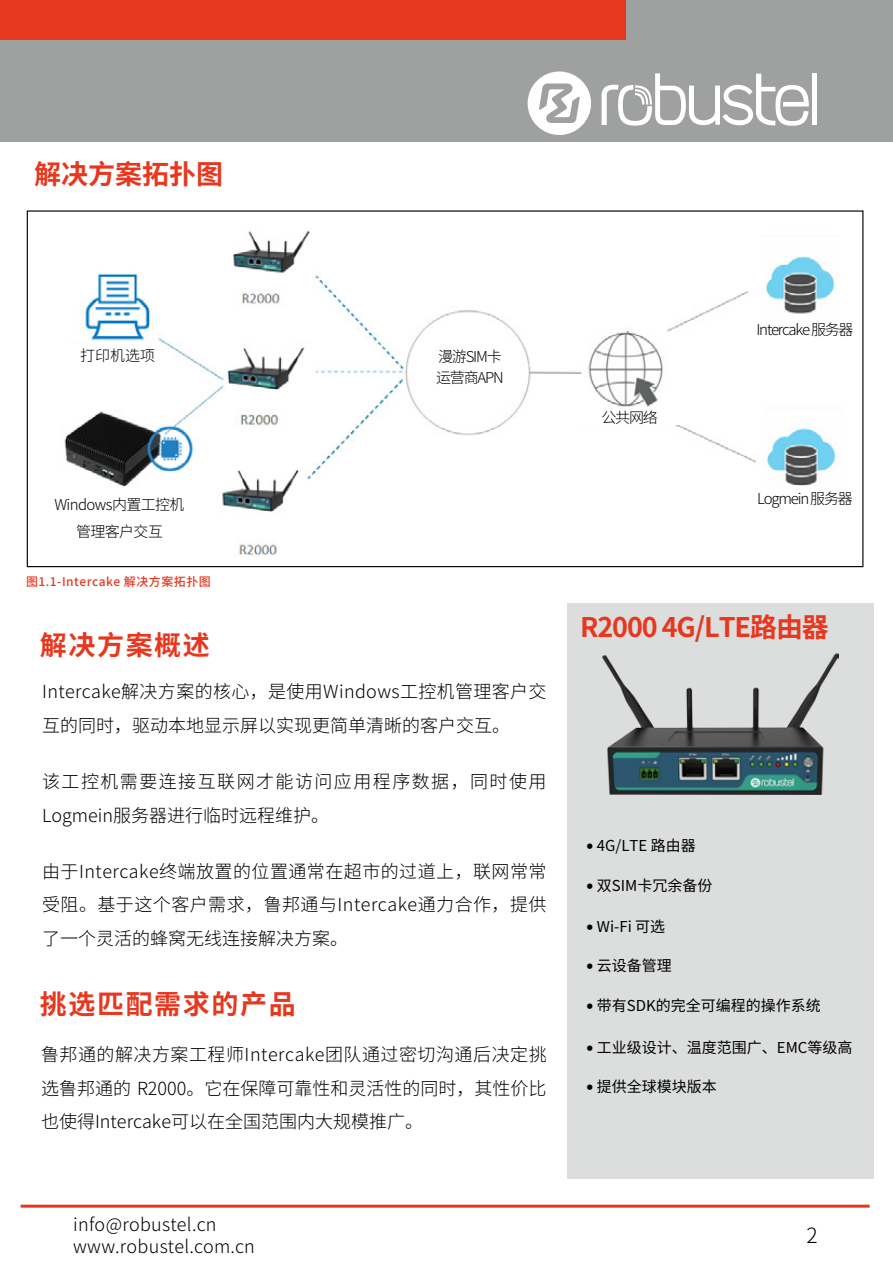
<style>
.page{position:relative;width:893px;height:1263px;background:#fff}
.page>*{position:absolute;margin:0;border:0;box-sizing:border-box;transform-origin:0 0}
.t1{font:700 27px "Source Han Sans SC";letter-spacing:-.04em;color:#e7381f}
.t2{font:700 27px "Source Han Sans SC";color:#e7381f}
.t3{font:700 27px "Source Han Sans SC";letter-spacing:.06em;color:#e7381f}
.t4{font:300 21px "Source Han Sans SC";color:#000}
.t5{font:300 18px/33.6px "Source Han Sans SC";color:#000;text-align:justify}
.t6{font:300 18px/21.6px "Source Han Sans SC";letter-spacing:.02em;color:#000}
.t7{font:300 18px/33.6px "Source Han Sans SC";letter-spacing:.08em;color:#000}
.t8{font:15px "Source Han Sans SC";color:#000}
.t9{font:300 15px/21.6px "Source Han Sans SC";letter-spacing:-.08em;color:#000}
.t10{font:300 15px/27.6px "Source Han Sans SC";letter-spacing:-.04em;color:#000;text-align:center}
.t11{font:500 12px "Source Han Sans SC";letter-spacing:.04em;color:#e7381f}
.s1{font-family:"Calibri";font-weight:700}
</style>
<div class="page">
<div style="left:567px;top:603px;width:307px;height:576px;background:#dcdddd"></div>
<div style="left:0;top:0;width:893px;height:141px;background:#9fa0a0"></div>
<div style="left:0;top:0;width:626px;height:39px;background:#e7381f"></div>
<svg style="left:528px;top:71px;width:63px;height:64px"></svg>
<div style="left:812px;top:73px;width:5px;height:52px;background:#fff"></div>
<svg style="left:602px;top:73px;width:207px;height:53px"></svg>
<img style="left:64px;top:230px;width:774px;height:326px">
<hr style="left:21px;top:1205px;width:849px;height:3px;background:#e7381f">
<img style="left:603px;top:653px;width:235px;height:141px">
<div style="left:67px;top:344px;width:98px;height:33px;background:#fff"></div>
<div style="left:35px;top:496px;width:150px;height:55px;background:#fff"></div>
<div style="left:435px;top:335px;width:70px;height:75px;background:#fff"></div>
<div style="left:738px;top:322px;width:120px;height:36px;background:#fff"></div>
<div style="left:738px;top:488px;width:120px;height:25px;background:#fff"></div>
<div style="left:575px;top:410px;width:120px;height:15px;background:#fff"></div>
<div style="left:535px;top:340px;width:45px;height:27px;background:#fff"></div>
<h1 class="t2" style="left:34px;top:158px;width:191px">解决方案拓扑图</h1>
<p class="t9" style="left:80px;top:345px;width:76px">打印机选项</p>
<p class="t10" style="left:54px;top:491px;width:132px">Windows内置工控机管理客户交互</p>
<p class="t11" style="left:26px;top:575px;width:186px">图1.1-Intercake 解决方案拓扑图</p>
<p class="t9" style="left:436px;top:346px;width:69px">漫游SIM卡运营商APN</p>
<h1 class="t2" style="left:40px;top:630px;width:172px">解决方案概述</h1>
<p class="t6" style="left:42px;top:675px;width:506px;line-height:33.6px">Intercake解决方案的核心，是使用Windows工控机管理客户交互的同时，驱动本地显示屏以实现更简单清晰的客户交互。</p>
<p class="t7" style="left:42px;top:765px;width:506px">该工控机需要连接互联网才能访问应用程序数据，同时使用<br>Logmein服务器进行临时远程维护。</p>
<p class="t5" style="left:42px;top:855px;width:506px">由于Intercake终端放置的位置通常在超市的过道上，联网常常受阻。基于这个客户需求，鲁邦通与Intercake通力合作，提供了一个灵活的蜂窝无线连接解决方案。</p>
<h1 class="t3" style="left:40px;top:989px;width:257px">挑选匹配需求的产品</h1>
<p class="t5" style="left:41px;top:1038px;width:507px">鲁邦通的解决方案工程师Intercake团队通过密切沟通后决定挑选鲁邦通的 R2000。它在保障可靠性和灵活性的同时，其性价比也使得Intercake可以在全国范围内大规模推广。</p>
<p class="t9" style="left:601px;top:407px;width:58px">公共网络</p>
<p class="t9" style="left:756px;top:319px;width:99px">Intercake 服务器</p>
<p class="t9" style="left:757px;top:488px;width:97px">Logmein 服务器</p>
<h1 class="t1" style="left:580px;top:612px;width:250px">R2000 4G/LTE路由器</h1>
<p class="t8" style="left:586px;top:837px;width:111px"><span class="s1">•</span> 4G/LTE 路由器</p>
<p class="t8" style="left:586px;top:876px;width:128px"><span class="s1">•</span> 双SIM卡冗余备份</p>
<p class="t8" style="left:586px;top:918px;width:81px"><span class="s1">•</span> Wi-Fi 可选</p>
<p class="t8" style="left:586px;top:957px;width:87px"><span class="s1">•</span> 云设备管理</p>
<p class="t8" style="left:586px;top:997px;width:236px"><span class="s1">•</span> 带有SDK的完全可编程的操作系统</p>
<p class="t8" style="left:586px;top:1038px;width:268px"><span class="s1">•</span> 工业级设计、温度范围广、EMC等级高</p>
<p class="t8" style="left:586px;top:1078px;width:132px"><span class="s1">•</span> 提供全球模块版本</p>
<p class="t6" style="left:73px;top:1214px;width:183px">info@robustel.cn www.robustel.com.cn</p>
<p class="t4" style="left:806px;top:1223px;width:13px">2</p>
</div>
